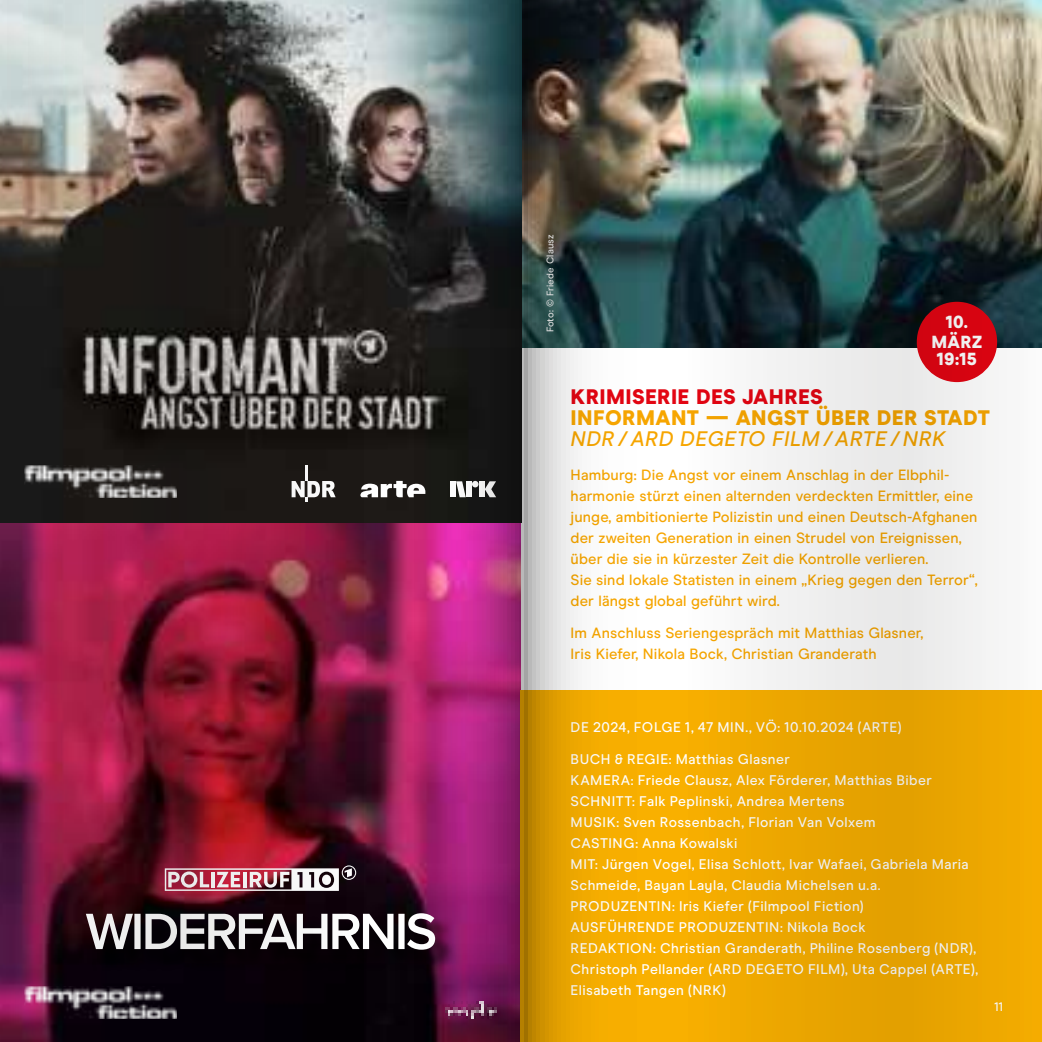
<style>
.page{position:relative;width:1042px;height:1042px;background:#fff}
.page>*{position:absolute;margin:0;border:0;box-sizing:border-box;transform-origin:0 0}
.t1{font:900 21px "Modern Era";letter-spacing:.02em;color:#f7a600}
.t2{font:italic 500 21px "Modern Era";letter-spacing:.02em;color:#f7a600}
.t3{font:900 21px "Modern Era";letter-spacing:.02em;color:#e30613}
.t4{font:900 17.5px/20.1px "Modern Era";letter-spacing:.02em;color:#fff;text-align:center}
.t5{font:500 14.88px/21px "Modern Era";letter-spacing:.01em;color:#f7a600}
.t6{font:500 14px/21px "Modern Era";letter-spacing:.03em;color:#fff}
.t7{font:500 12.25px "Modern Era";color:#fff}
.t8{font:500 9.62px "Modern Era";letter-spacing:.02em;color:#fff}
</style>
<div class="page">
<img style="left:0;top:1px;width:1041px;height:1041px">
<p class="t8" style="left:545px;top:332px;width:99px;rotate:-90deg">Foto: © Friede Clausz</p>
<p class="t4" style="left:931px;top:311px;width:53px">10.<br>MÄRZ</p>
<p class="t4" style="left:937px;top:349px;width:42px">19:15</p>
<h1 class="t3" style="left:570px;top:384px;width:254px">KRIMISERIE DES JAHRES</h1>
<h1 class="t1" style="left:570px;top:405px;width:421px">INFORMANT — ANGST ÜBER DER STADT</h1>
<h1 class="t2" style="left:570px;top:426px;width:376px">NDR / ARD DEGETO FILM / ARTE / NRK</h1>
<p class="t5" style="left:570px;top:465px;width:409px">Hamburg: Die Angst vor einem Anschlag in der Elbphil&shy;harmonie stürzt einen alternden verdeckten Ermittler, eine junge, ambitionierte Polizistin und einen Deutsch-Afghanen der zweiten Generation in einen Strudel von Ereignissen, über die sie in kürzester Zeit die Kontrolle verlieren.<br>Sie sind lokale Statisten in einem „Krieg gegen den Terror“, der längst global geführt wird.</p>
<p class="t5" style="left:570px;top:622px;width:354px">Im Anschluss Seriengespräch mit Matthias Glasner,<br>Iris Kiefer, Nikola Bock, Christian Granderath</p>
<p class="t6" style="left:570px;top:717px;width:332px">DE 2024, FOLGE 1, 47 MIN., VÖ: 10.10.2024 (ARTE)</p>
<p class="t6" style="left:570px;top:748px;width:409px">BUCH &amp; REGIE: Matthias Glasner<br>KAMERA: Friede Clausz, Alex Förderer, Matthias Biber SCHNITT: Falk Peplinski, Andrea Mertens<br>MUSIK: Sven Rossenbach, Florian Van Volxem<br>CASTING: Anna Kowalski<br>MIT: Jürgen Vogel, Elisa Schlott, Ivar Wafaei, Gabriela Maria Schmeide, Bayan Layla, Claudia Michelsen u.a.<br>PRODUZENTIN: Iris Kiefer (Filmpool Fiction)<br>AUSFÜHRENDE PRODUZENTIN: Nikola Bock<br>REDAKTION: Christian Granderath, Philine Rosenberg (NDR), Christoph Pellander (ARD DEGETO FILM), Uta Cappel (ARTE), Elisabeth Tangen (NRK)</p>
<p class="t7" style="left:994px;top:999px;width:10px">11</p>
</div>
